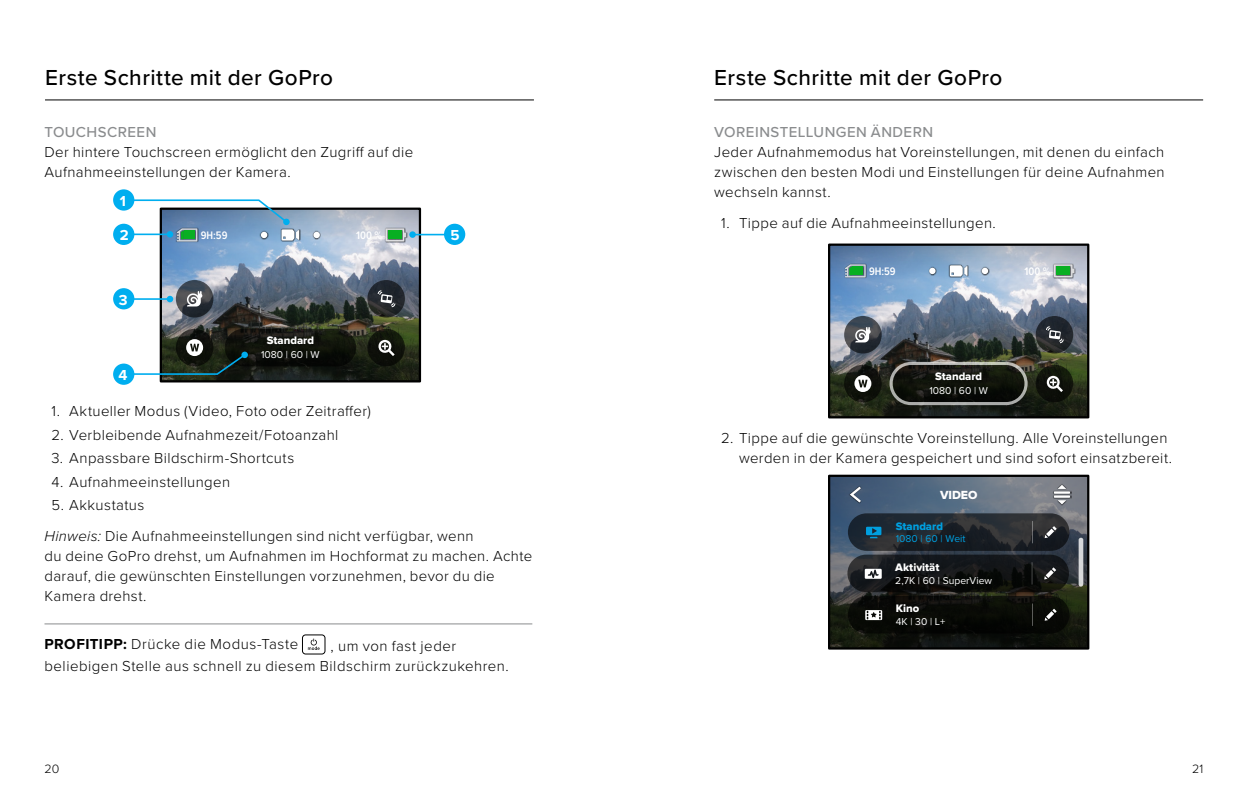
<style>
.page{position:relative;width:1248px;height:808px;background:#fff}
.page>*{position:absolute;margin:0;border:0;box-sizing:border-box;transform-origin:0 0}
.t1{font:500 22.5px "Proxima Nova";letter-spacing:.02em;color:#000}
.t2{font:300 15px/20px "Proxima Nova";letter-spacing:.025em;color:#000}
.t3{font:500 15px "Proxima Nova";letter-spacing:.03em;color:#8a8c8e}
.t4{font:700 15px "Proxima Nova";color:#fff}
.t5{font:300 12.5px "Proxima Nova";color:#000}
.t6{font:12.25px "Proxima Nova Extrabld";color:#fff}
.t7{font:11.25px "Proxima Nova Extrabld";letter-spacing:-.005em;color:#fff}
.t8{font:600 11.25px "Proxima Nova Cond";color:#fff}
.t9{font:11.25px "Proxima Nova Extrabld";letter-spacing:-.005em;color:#009fdf}
.t10{font:10.25px "Proxima Nova";color:#fff}
.t11{font:10.25px "Proxima Nova";color:#009fdf}
.s1{font-style:italic}
.s2{font-weight:700}
</style>
<div class="page">
<hr style="left:45px;top:99px;width:489px;height:1px;background:#000">
<img style="left:163px;top:246px;width:255px;height:133px">
<svg style="left:163px;top:211px;width:255px;height:35px;background:#aebed1"></svg>
<img style="left:384px;top:227px;width:23px;height:15px">
<svg style="left:385px;top:228px;width:21px;height:14px"></svg>
<svg style="left:387px;top:230px;width:16px;height:10px"></svg>
<svg style="left:388px;top:231px;width:14px;height:8px"></svg>
<svg style="left:312px;top:231px;width:9px;height:8px"></svg>
<div style="left:313px;top:232px;width:7px;height:6px;background:#fff;border-radius:3px"></div>
<img style="left:280px;top:228px;width:20px;height:14px">
<img style="left:176px;top:241px;width:22px;height:2px">
<div style="left:177px;top:228px;width:20px;height:14px;background:#93a0b1"></div>
<svg style="left:367px;top:329px;width:38px;height:37px"></svg>
<svg style="left:378px;top:340px;width:16px;height:16px"></svg>
<svg style="left:225px;top:329px;width:131px;height:37px;background:#11130d"></svg>
<svg style="left:176px;top:329px;width:37px;height:10px"></svg>
<svg style="left:176px;top:280px;width:37px;height:38px"></svg>
<svg style="left:186px;top:291px;width:16px;height:15px"></svg>
<svg style="left:367px;top:280px;width:38px;height:38px"></svg>
<svg style="left:377px;top:290px;width:18px;height:17px"></svg>
<div style="left:160px;top:208px;width:261px;height:174px;border:2px solid #000"></div>
<div style="left:113px;top:189px;width:21px;height:22px;background:#00aeef;border-radius:50%"></div>
<div style="left:113px;top:364px;width:21px;height:21px;background:#00aeef;border-radius:50%"></div>
<svg style="left:131px;top:199px;width:168px;height:42px"></svg>
<div style="left:283px;top:219px;width:7px;height:6px;background:#00aeef;border-radius:50%"></div>
<svg style="left:131px;top:339px;width:116px;height:37px"></svg>
<div style="left:241px;top:352px;width:7px;height:6px;background:#00aeef;border-radius:50%"></div>
<div style="left:113px;top:224px;width:21px;height:21px;background:#00aeef;border-radius:50%"></div>
<hr style="left:133px;top:233px;width:37px;height:2px;background:#00aeef">
<div style="left:167px;top:231px;width:6px;height:7px;background:#00aeef;border-radius:50%"></div>
<hr style="left:129px;top:298px;width:41px;height:2px;background:#00aeef">
<svg style="left:167px;top:296px;width:6px;height:6px"></svg>
<hr style="left:412px;top:234px;width:50px;height:1px;background:#00aeef">
<div style="left:409px;top:231px;width:7px;height:7px;background:#00aeef;border-radius:50%"></div>
<div style="left:113px;top:288px;width:21px;height:21px;background:#00aeef;border-radius:50%"></div>
<div style="left:444px;top:224px;width:21px;height:21px;background:#00aeef;border-radius:50%"></div>
<hr style="left:44px;top:623px;width:488px;height:1px;background:#8a8c8e">
<div style="left:302px;top:634px;width:23px;height:20px;border:1px solid #000;border-radius:3px"></div>
<svg style="left:308px;top:638px;width:11px;height:12px"></svg>
<hr style="left:714px;top:99px;width:488px;height:1px;background:#000">
<img style="left:831px;top:282px;width:255px;height:133px">
<svg style="left:831px;top:247px;width:255px;height:35px;background:#91aac6"></svg>
<img style="left:1052px;top:263px;width:23px;height:15px">
<svg style="left:1053px;top:264px;width:21px;height:13px"></svg>
<svg style="left:1055px;top:266px;width:16px;height:10px"></svg>
<svg style="left:1056px;top:267px;width:14px;height:8px"></svg>
<svg style="left:980px;top:267px;width:9px;height:8px"></svg>
<div style="left:981px;top:268px;width:7px;height:6px;background:#fff;border-radius:3px"></div>
<img style="left:948px;top:264px;width:20px;height:13px">
<svg style="left:949px;top:265px;width:18px;height:12px"></svg>
<svg style="left:928px;top:267px;width:8px;height:8px"></svg>
<img style="left:844px;top:263px;width:22px;height:16px">
<svg style="left:845px;top:264px;width:20px;height:13px"></svg>
<svg style="left:848px;top:266px;width:16px;height:10px"></svg>
<svg style="left:849px;top:267px;width:14px;height:8px"></svg>
<svg style="left:1035px;top:365px;width:38px;height:37px"></svg>
<svg style="left:1045px;top:376px;width:17px;height:16px"></svg>
<svg style="left:892px;top:365px;width:132px;height:37px;background:#151711"></svg>
<svg style="left:844px;top:365px;width:37px;height:37px"></svg>
<svg style="left:854px;top:375px;width:17px;height:17px"></svg>
<svg style="left:844px;top:316px;width:37px;height:37px"></svg>
<svg style="left:854px;top:327px;width:16px;height:15px"></svg>
<svg style="left:1035px;top:316px;width:38px;height:37px"></svg>
<svg style="left:1045px;top:326px;width:18px;height:17px"></svg>
<div style="left:828px;top:244px;width:261px;height:174px;border:2px solid #000"></div>
<div style="left:889px;top:362px;width:138px;height:43px;border:3px solid #fff;border-radius:20px"></div>
<svg style="left:831px;top:513px;width:242px;height:134px;background:#282e2e"></svg>
<svg style="left:847px;top:596px;width:184px;height:37px;background:#0a0b07"></svg>
<svg style="left:1031px;top:596px;width:38px;height:37px"></svg>
<svg style="left:1044px;top:609px;width:12px;height:12px"></svg>
<svg style="left:1031px;top:603px;width:1px;height:23px"></svg>
<svg style="left:865px;top:610px;width:17px;height:10px"></svg>
<svg style="left:847px;top:555px;width:184px;height:37px;background:#141617"></svg>
<svg style="left:1031px;top:555px;width:37px;height:37px"></svg>
<svg style="left:1044px;top:567px;width:12px;height:12px"></svg>
<svg style="left:1031px;top:562px;width:1px;height:23px"></svg>
<svg style="left:864px;top:569px;width:17px;height:10px"></svg>
<svg style="left:847px;top:513px;width:184px;height:38px;background:#242a31"></svg>
<svg style="left:1031px;top:513px;width:38px;height:38px"></svg>
<svg style="left:1044px;top:526px;width:12px;height:12px"></svg>
<svg style="left:1031px;top:521px;width:1px;height:22px"></svg>
<svg style="left:865px;top:527px;width:16px;height:11px"></svg>
<svg style="left:831px;top:478px;width:242px;height:35px;background:#5d6e82"></svg>
<hr style="left:844px;top:512px;width:229px;height:1px;background:#fff">
<img style="left:1052px;top:484px;width:19px;height:21px">
<svg style="left:1053px;top:485px;width:16px;height:19px"></svg>
<img style="left:848px;top:486px;width:13px;height:17px">
<svg style="left:849px;top:487px;width:11px;height:15px"></svg>
<svg style="left:1073px;top:478px;width:13px;height:169px;background:#454b49"></svg>
<div style="left:1078px;top:538px;width:5px;height:48px;background:#d6d7da"></div>
<div style="left:828px;top:475px;width:261px;height:175px;border:2px solid #000"></div>
<h1 class="t1" style="left:45px;top:61px;width:289px">Erste Schritte mit der GoPro</h1>
<p class="t3" style="left:44px;top:121px;width:113px">TOUCHSCREEN</p>
<p class="t2" style="left:44px;top:141px;width:370px">Der hintere Touchscreen ermöglicht den Zugriff auf die<br>Aufnahmeeinstellungen der Kamera.</p>
<p class="t4" style="left:120px;top:189px;width:8px">1</p>
<p class="t4" style="left:120px;top:224px;width:10px">2</p>
<p class="t4" style="left:119px;top:288px;width:10px">3</p>
<p class="t4" style="left:118px;top:364px;width:10px">4</p>
<p class="t8" style="left:201px;top:230px;width:28px">9H:59</p>
<p class="t8" style="left:356px;top:230px;width:27px">100 %</p>
<p class="t7" style="left:267px;top:334px;width:49px">Standard</p>
<p class="t10" style="left:261px;top:349px;width:60px">1080 | 60 | W</p>
<p class="t4" style="left:450px;top:224px;width:11px">5</p>
<p class="t2" style="left:52px;top:400px;width:321px">1. Aktueller Modus (Video, Foto oder Zeitraffer)</p>
<p class="t2" style="left:52px;top:424px;width:288px">2. Verbleibende Aufnahmezeit/Fotoanzahl</p>
<p class="t2" style="left:52px;top:447px;width:244px">3. Anpassbare Bildschirm-Shortcuts</p>
<p class="t2" style="left:52px;top:471px;width:180px">4. Aufnahmeeinstellungen</p>
<p class="t2" style="left:44px;top:489px;width:430px;line-height:30.8px;text-indent:7px">5. Akkustatus<br><span class="s1">Hinweis:</span> Die Aufnahmeeinstellungen sind nicht verfügbar, wenn</p>
<p class="t2" style="left:44px;top:545px;width:489px">du deine GoPro drehst, um Aufnahmen im Hochformat zu machen. Achte darauf, die gewünschten Einstellungen vorzunehmen, bevor du die<br>Kamera drehst.</p>
<p class="t2" style="left:44px;top:633px;width:255px"><span class="s2">PROFITIPP:</span> Drücke die Modus-Taste</p>
<p class="t2" style="left:44px;top:635px;width:466px;text-indent:286px">, um von fast jeder beliebigen Stelle aus schnell zu diesem Bildschirm zurückzukehren.</p>
<h1 class="t1" style="left:714px;top:61px;width:289px">Erste Schritte mit der GoPro</h1>
<p class="t3" style="left:714px;top:121px;width:220px">VOREINSTELLUNGEN ÄNDERN</p>
<p class="t2" style="left:714px;top:141px;width:452px;text-align:justify">Jeder Aufnahmemodus hat Voreinstellungen, mit denen du einfach zwischen den besten Modi und Einstellungen für deine Aufnahmen wechseln kannst.</p>
<p class="t2" style="left:721px;top:212px;width:276px">1. Tippe auf die Aufnahmeeinstellungen.</p>
<p class="t8" style="left:869px;top:266px;width:28px">9H:59</p>
<p class="t8" style="left:1024px;top:266px;width:27px">100 %</p>
<p class="t7" style="left:935px;top:370px;width:49px">Standard</p>
<p class="t10" style="left:929px;top:385px;width:60px">1080 | 60 | W</p>
<p class="t2" style="left:739px;top:427px;width:434px;text-indent:-18px">2. Tippe auf die gewünschte Voreinstellung. Alle Voreinstellungen werden in der Kamera gespeichert und sind sofort einsatzbereit.</p>
<p class="t6" style="left:939px;top:488px;width:39px">VIDEO</p>
<p class="t9" style="left:895px;top:519px;width:49px">Standard</p>
<p class="t11" style="left:895px;top:533px;width:71px">1080 | 60 | Weit</p>
<p class="t7" style="left:895px;top:561px;width:46px">Aktivität</p>
<p class="t10" style="left:895px;top:574px;width:98px">2,7K | 60 | SuperView</p>
<p class="t7" style="left:895px;top:602px;width:25px">Kino</p>
<p class="t10" style="left:895px;top:616px;width:51px">4K | 30 | L+</p>
<p class="t5" style="left:44px;top:760px;width:16px">20</p>
<p class="t5" style="left:1192px;top:760px;width:13px">21</p>
</div>
